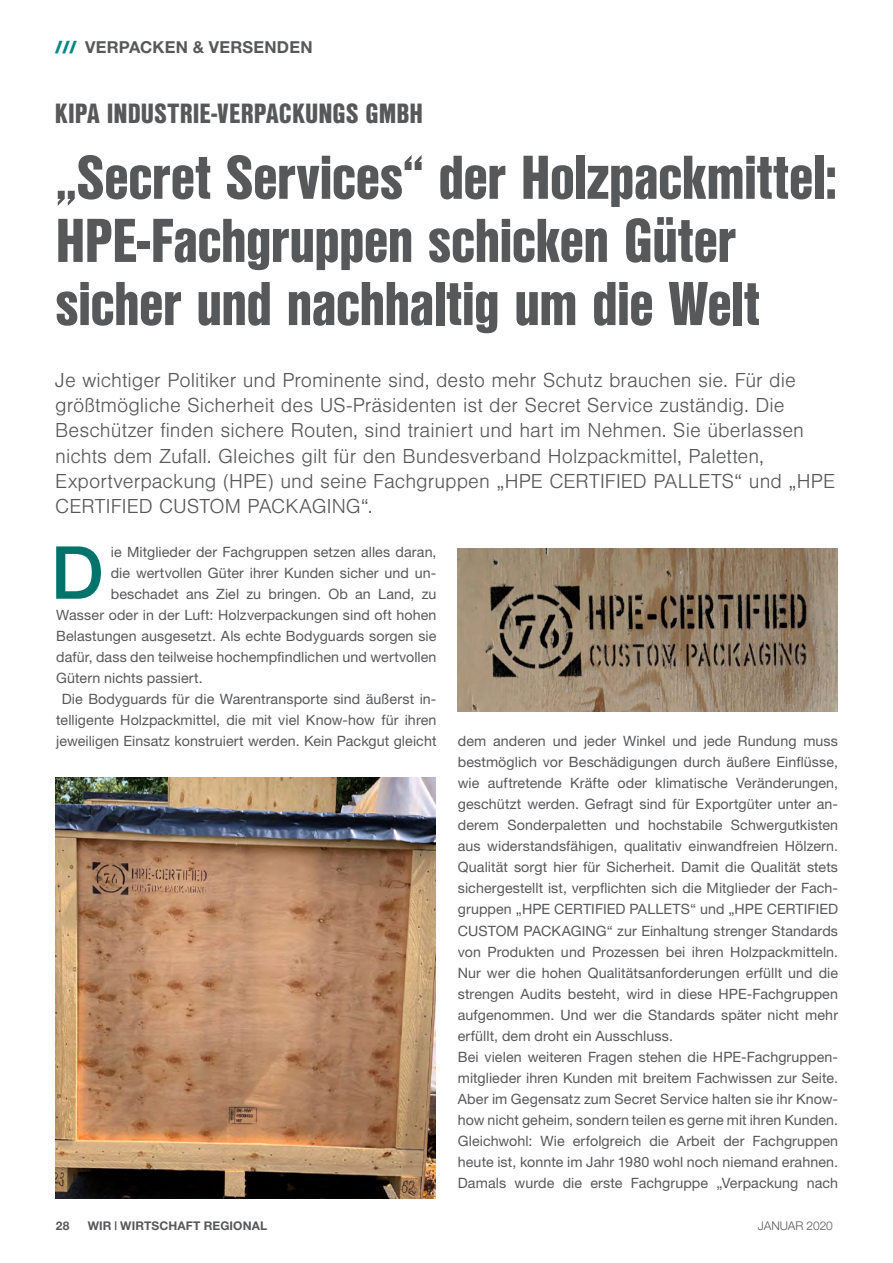
<style>
.page{position:relative;width:893px;height:1263px;background:#fff}
.page>*{position:absolute;margin:0;border:0;box-sizing:border-box;transform-origin:0 0}
.t1{font:500 73.2px "Helvetica Neue";color:#00736a}
.t2{font:900 60px/63.2px "Nimbus San Con L";letter-spacing:-.015em;color:#57585a}
.t3{font:900 27px "Nimbus San Con L";letter-spacing:.005em;color:#57585a}
.t4{font:300 21px/25.2px "Nimbus San";color:#57585a}
.t5{font:700 16.5px "Helvetica Neue CE";letter-spacing:.015em;color:#57585a}
.t6{font:14.25px/21px "Helvetica Neue";letter-spacing:.005em;color:#57585a}
.t7{font:700 12px "Helvetica Neue";letter-spacing:.01em;color:#57585a}
.t8{font:300 12px "Helvetica Neue";letter-spacing:-.01em;color:#57585a}
.s1{font-family:"Helvetica Neue";font-weight:900;font-stretch:expanded;color:#008780}
</style>
<div class="page">
<img style="left:55px;top:777px;width:381px;height:421px">
<img style="left:458px;top:549px;width:379px;height:163px">
<p class="t5" style="left:55px;top:37px;width:259px"><span class="s1">///</span> VERPACKEN &amp; VERSENDEN</p>
<h3 class="t3" style="left:55px;top:94px;width:370px">KIPA INDUSTRIE-VERPACKUNGS GMBH</h3>
<h2 class="t2" style="left:55px;top:145px;width:783px">„Secret Services“ der Holzpackmittel:<br>HPE-Fachgruppen schicken Güter sicher und nachhaltig um die Welt</h2>
<p class="t4" style="left:55px;top:368px;width:781px">Je wichtiger Politiker und Prominente sind, desto mehr Schutz brauchen sie. Für die größtmögliche Sicherheit des US-Präsidenten ist der Secret Service zuständig. Die Beschützer finden sichere Routen, sind trainiert und hart im Nehmen. Sie überlassen nichts dem Zufall. Gleiches gilt für den Bundesverband Holzpackmittel, Paletten, Exportverpackung (HPE) und seine Fachgruppen „HPE CERTIFIED PALLETS“ und „HPE CERTIFIED CUSTOM PACKAGING“.</p>
<h1 class="t1" style="left:51px;top:529px;width:54px">D</h1>
<p class="t6" style="left:111px;top:541px;width:327px">ie Mitglieder der Fachgruppen setzen alles daran,</p>
<p class="t6" style="left:111px;top:562px;width:327px">die wertvollen Güter ihrer Kunden sicher und un-</p>
<p class="t6" style="left:111px;top:583px;width:327px">beschadet ans Ziel zu bringen. Ob an Land, zu</p>
<p class="t6" style="left:56px;top:604px;width:382px">Wasser oder in der Luft: Holzverpackungen sind oft hohen</p>
<p class="t6" style="left:56px;top:625px;width:382px">Belastungen ausgesetzt. Als echte Bodyguards sorgen sie</p>
<p class="t6" style="left:56px;top:646px;width:382px">dafür, dass den teilweise hochempfindlichen und wertvollen</p>
<p class="t6" style="left:56px;top:667px;width:148px">Gütern nichts passiert.</p>
<p class="t6" style="left:62px;top:688px;width:376px">Die Bodyguards für die Warentransporte sind äußerst in-</p>
<p class="t6" style="left:56px;top:709px;width:382px">telligente Holzpackmittel, die mit viel Know-how für ihren</p>
<p class="t6" style="left:56px;top:730px;width:382px">jeweiligen Einsatz konstruiert werden. Kein Packgut gleicht</p>
<p class="t6" style="left:458px;top:730px;width:382px">dem anderen und jeder Winkel und jede Rundung muss bestmöglich vor Beschädigungen durch äußere Einflüsse, wie auftretende Kräfte oder klimatische Veränderungen, geschützt werden. Gefragt sind für Exportgüter unter an&shy;derem Sonderpaletten und hochstabile Schwergutkisten aus widerstandsfähigen, qualitativ einwandfreien Hölzern.<br>Qualität sorgt hier für Sicherheit. Damit die Qualität stets sichergestellt ist, verpflichten sich die Mitglieder der Fach&shy;gruppen „HPE CERTIFIED PALLETS“ und „HPE CERTIFIED CUSTOM PACKAGING“ zur Einhaltung strenger Standards von Produkten und Prozessen bei ihren Holzpackmitteln.<br>Nur wer die hohen Qualitätsanforderungen erfüllt und die strengen Audits besteht, wird in diese HPE-Fachgruppen aufgenommen. Und wer die Standards später nicht mehr erfüllt, dem droht ein Ausschluss.<br>Bei vielen weiteren Fragen stehen die HPE-Fachgruppen&shy;mitglieder ihren Kunden mit breitem Fachwissen zur Seite.<br>Aber im Gegensatz zum Secret Service halten sie ihr Know&shy;how nicht geheim, sondern teilen es gerne mit ihren Kunden.<br>Gleichwohl: Wie erfolgreich die Arbeit der Fachgruppen heute ist, konnte im Jahr 1980 wohl noch niemand erahnen.<br>Damals wurde die erste Fachgruppe „Verpackung nach</p>
<p class="t7" style="left:56px;top:1218px;width:15px">28</p>
<p class="t7" style="left:88px;top:1218px;width:181px">WIR | WIRTSCHAFT REGIONAL</p>
<p class="t8" style="left:758px;top:1218px;width:77px">JANUAR 2020</p>
</div>
